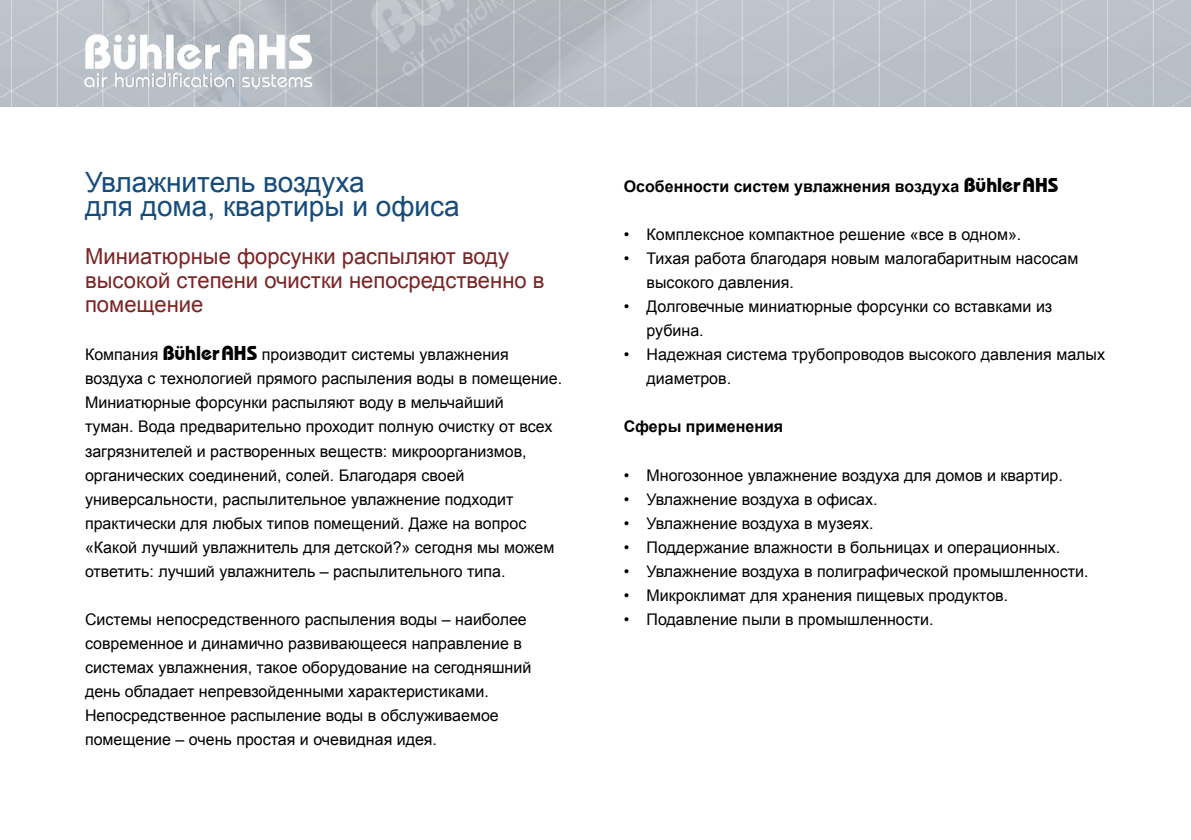
<style>
.page{position:relative;width:1191px;height:840px;background:#fff}
.page>*{position:absolute;margin:0;border:0;box-sizing:border-box;transform-origin:0 0}
.t1{font:28px/24px "Arial";color:#154b7b}
.t2{font:22px/24px "Arial";color:#7c2324}
.t3{font:16px/24px "Arial";color:#000}
.t4{font:700 16px "Arial";color:#000}
.s1{font-family:"Bauhaus IT Cby BT";font-weight:700;font-size:20px}
.s2{font-family:"Bauhaus IT Cby BT";font-size:20px}
</style>
<div class="page">
<img style="left:0;top:0;width:1191px;height:106px">
<img style="left:83px;top:32px;width:230px;height:56px">
<h1 class="t1" style="left:85px;top:170px;width:376px">Увлажнитель воздуха<br>для дома, квартиры и офиса</h1>
<h2 class="t2" style="left:85px;top:245px;width:461px">Миниатюрные форсунки распыляют воду высокой степени очистки непосредственно в помещение</h2>
<p class="t3" style="left:85px;top:343px;width:478px">Компания <span class="s1">BühlerAHS</span> производит системы увлажнения воздуха с технологией прямого распыления воды в помещение.<br>Миниатюрные форсунки распыляют воду в мельчайший<br>туман. Вода предварительно проходит полную очистку от всех загрязнителей и растворенных веществ: микроорганизмов, органических соединений, солей. Благодаря своей универсальности, распылительное увлажнение подходит практически для любых типов помещений. Даже на вопрос «Какой лучший увлажнитель для детской?» сегодня мы можем ответить: лучший увлажнитель – распылительного типа.</p>
<p class="t3" style="left:85px;top:607px;width:448px">Системы непосредственного распыления воды – наиболее современное и динамично развивающееся направление в системах увлажнения, такое оборудование на сегодняшний день обладает непревзойденными характеристиками.<br>Непосредственное распыление воды в обслуживаемое помещение – очень простая и очевидная идея.</p>
<p class="t4" style="left:624px;top:176px;width:436px">Особенности систем увлажнения воздуха <span class="s2">BühlerAHS</span></p>
<p class="t3" style="left:624px;top:223px;width:399px">• Комплексное компактное решение «все в одном».</p>
<p class="t3" style="left:646px;top:247px;width:433px;text-indent:-23px">• Тихая работа благодаря новым малогабаритным насосам высокого давления.</p>
<p class="t3" style="left:646px;top:295px;width:407px;text-indent:-23px">• Долговечные миниатюрные форсунки со вставками из рубина.</p>
<p class="t3" style="left:646px;top:343px;width:460px;text-indent:-23px">• Надежная система трубопроводов высокого давления малых диаметров.</p>
<p class="t4" style="left:624px;top:416px;width:161px">Сферы применения</p>
<p class="t3" style="left:624px;top:463px;width:440px">• Многозонное увлажнение воздуха для домов и квартир.</p>
<p class="t3" style="left:624px;top:487px;width:255px">• Увлажнение воздуха в офисах.</p>
<p class="t3" style="left:624px;top:511px;width:251px">• Увлажнение воздуха в музеях.</p>
<p class="t3" style="left:624px;top:535px;width:438px">• Поддержание влажности в больницах и операционных.</p>
<p class="t3" style="left:624px;top:559px;width:466px">• Увлажнение воздуха в полиграфической промышленности.</p>
<p class="t3" style="left:624px;top:583px;width:386px">• Микроклимат для хранения пищевых продуктов.</p>
<p class="t3" style="left:624px;top:607px;width:311px">• Подавление пыли в промышленности.</p>
</div>
